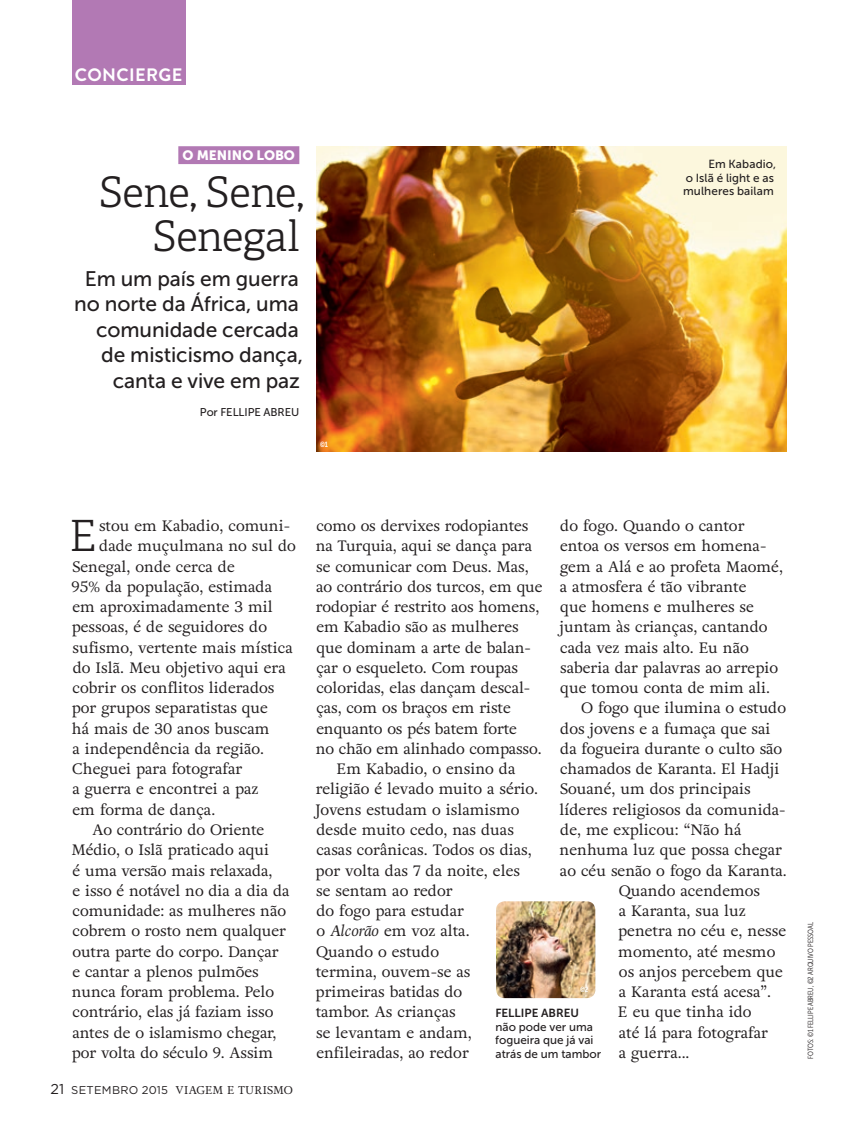
<style>
.page{position:relative;width:859px;height:1132px;background:#fff}
.page>*{position:absolute;margin:0;border:0;box-sizing:border-box;transform-origin:0 0}
.CONCIERGE_capitular{font:300 42.9px "Adelle";color:#231f20}
.CONCIERGE_título{font:300 42px/43.5px "Adelle";letter-spacing:-.015em;color:#231f20;text-align:right}
.CONCIERGE_olho{font:21px/25.5px "Museo Sans 500";letter-spacing:-.005em;color:#231f20;text-align:right}
.t1{font:700 18px "Brandon Grotesque";letter-spacing:.02em;color:#fff}
.CONCIERGE_texto{font:15px/20.2px "Adriane Text";letter-spacing:-.005em;color:#231f20}
.CONCIERGE_capitular-2{font:15px "Adriane Text";color:#231f20}
.FÓLIO__número{font:14.25px "Gotham";color:#231f20}
.CONCIERGE_CHAPEU__co{font:13.5px "Museo Sans 900";color:#fff}
.CONCIERGE__assinatur{font:11.7px/13.5px "Museo Sans 500";color:#231f20}
.CONCIERGE_LEGENDA__p{font:11.7px/13.5px "Museo Sans 500";letter-spacing:.01em;color:#231f20}
.FÓLIO__mês_e_ano{font:11.25px "Adriane Text";letter-spacing:.01em;color:#231f20}
.CONCIERGE__por{font:11.25px "Museo Sans 500";letter-spacing:-.005em;color:#231f20}
.CRÉDITO_DE_FOTOS{font:7.5px "Museo Sans Cond 300";color:#231f20}
.CONCIERGE_credito_nu{font:7.5px "Museo Sans Cond 700";color:#fff}
.s1{font-family:"Gotham"}
.s2{font-style:italic}
.s3{font-family:"Museo Sans 700"}
</style>
<div class="page">
<img style="left:316px;top:146px;width:471px;height:305px">
<img style="left:496px;top:901px;width:99px;height:96px">
<div style="left:178px;top:146px;width:121px;height:18px;background:#b279b4"></div>
<div style="left:72px;top:0;width:114px;height:85px;background:#b279b4"></div>
<p class="t1" style="left:75px;top:63px;width:109px">CONCIERGE</p>
<p class="CONCIERGE_CHAPEU__co" style="left:183px;top:147px;width:114px">O MENINO LOBO</p>
<p class="CONCIERGE_título" style="left:99px;top:171px;width:206px">Sene, Sene,<br>Senegal</p>
<p class="CONCIERGE_olho" style="left:74px;top:265px;width:230px">Em um país em guerra no norte da África, uma comunidade cercada de misticismo dança, canta e vive em paz</p>
<p class="CONCIERGE__por" style="left:200px;top:405px;width:101px">Por FELLIPE ABREU</p>
<p class="CONCIERGE_credito_nu" style="left:320px;top:439px;width:9px">©1</p>
<p class="CONCIERGE_LEGENDA__p" style="left:683px;top:158px;width:94px;text-indent:25px">Em Kabadio, o Islã é light e as mulheres bailam</p>
<p class="CONCIERGE_capitular-2" style="left:99px;top:515px;width:193px">stou em Kabadio, comuni-</p>
<p class="CONCIERGE_capitular-2" style="left:99px;top:535px;width:198px">dade muçulmana no sul do</p>
<p class="CONCIERGE_capitular-2" style="left:72px;top:555px;width:164px">Senegal, onde cerca de</p>
<p class="CONCIERGE_capitular-2" style="left:71px;top:576px;width:202px">95% da população, estimada</p>
<p class="CONCIERGE_capitular-2" style="left:73px;top:596px;width:202px">em aproximadamente 3 mil</p>
<p class="CONCIERGE_capitular-2" style="left:72px;top:616px;width:197px">pessoas, é de seguidores do</p>
<p class="CONCIERGE_capitular-2" style="left:72px;top:636px;width:222px">sufismo, vertente mais mística</p>
<p class="CONCIERGE_capitular-2" style="left:73px;top:657px;width:215px">do Islã. Meu objetivo aqui era</p>
<p class="CONCIERGE_capitular-2" style="left:73px;top:677px;width:203px">cobrir os conflitos liderados</p>
<p class="CONCIERGE_capitular-2" style="left:72px;top:697px;width:198px">por grupos separatistas que</p>
<p class="CONCIERGE_capitular-2" style="left:72px;top:717px;width:199px">há mais de 30 anos buscam</p>
<p class="CONCIERGE_capitular-2" style="left:72px;top:738px;width:193px">a independência da região.</p>
<p class="CONCIERGE_capitular-2" style="left:72px;top:758px;width:171px">Cheguei para fotografar</p>
<p class="CONCIERGE_capitular-2" style="left:72px;top:778px;width:188px">a guerra e encontrei a paz</p>
<p class="CONCIERGE_capitular-2" style="left:73px;top:798px;width:144px">em forma de dança.</p>
<p class="CONCIERGE_texto" style="left:71px;top:819px;width:220px;text-indent:21px">Ao contrário do Oriente<br>Médio, o Islã praticado aqui<br>é uma versão mais relaxada,<br>e isso é notável no dia a dia da comunidade: as mulheres não cobrem o rosto nem qualquer outra parte do corpo. Dançar<br>e cantar a plenos pulmões nunca foram problema. Pelo contrário, elas já faziam isso antes de o islamismo chegar, por volta do século 9. Assim</p>
<p class="CONCIERGE_capitular" style="left:69px;top:509px;width:29px">E</p>
<p class="FÓLIO__número" style="left:50px;top:1080px;width:15px">21</p>
<p class="FÓLIO__mês_e_ano" style="left:71px;top:1081px;width:223px"><span class="s1">SETEMBRO 2015</span> VIAGEM E TURISMO</p>
<p class="CONCIERGE_texto" style="left:559px;top:515px;width:225px">do fogo. Quando o cantor entoa os versos em homena&shy;gem a Alá e ao profeta Maomé, a atmosfera é tão vibrante<br>que homens e mulheres se juntam às crianças, cantando cada vez mais alto. Eu não saberia dar palavras ao arrepio que tomou conta de mim ali.</p>
<p class="CONCIERGE_texto" style="left:581px;top:697px;width:206px">O fogo que ilumina o estudo</p>
<p class="CONCIERGE_texto" style="left:560px;top:717px;width:212px">dos jovens e a fumaça que sai</p>
<p class="CONCIERGE_texto" style="left:560px;top:738px;width:223px">da fogueira durante o culto são</p>
<p class="CONCIERGE_texto" style="left:560px;top:758px;width:221px">chamados de Karanta. El Hadji</p>
<p class="CONCIERGE_texto" style="left:560px;top:778px;width:192px">Souané, um dos principais</p>
<p class="CONCIERGE_texto" style="left:559px;top:798px;width:228px">líderes religiosos da comunida-</p>
<p class="CONCIERGE_texto" style="left:560px;top:819px;width:183px">de, me explicou: “Não há</p>
<p class="CONCIERGE_texto" style="left:559px;top:839px;width:224px">nenhuma luz que possa chegar</p>
<p class="CONCIERGE_texto" style="left:560px;top:859px;width:228px">ao céu senão o fogo da Karanta.</p>
<p class="CONCIERGE_texto" style="left:619px;top:879px;width:143px">Quando acendemos</p>
<p class="CONCIERGE_texto" style="left:619px;top:900px;width:128px">a Karanta, sua luz</p>
<p class="CONCIERGE_texto" style="left:618px;top:920px;width:170px">penetra no céu e, nesse</p>
<p class="CONCIERGE_texto" style="left:618px;top:940px;width:159px">momento, até mesmo</p>
<p class="CONCIERGE_texto" style="left:619px;top:960px;width:165px">os anjos percebem que</p>
<p class="CONCIERGE_texto" style="left:619px;top:981px;width:154px">a Karanta está acesa”.</p>
<p class="CONCIERGE_texto" style="left:618px;top:1001px;width:135px">E eu que tinha ido</p>
<p class="CONCIERGE_texto" style="left:619px;top:1021px;width:151px">até lá para fotografar</p>
<p class="CONCIERGE_texto" style="left:619px;top:1041px;width:72px">a guerra...</p>
<p class="CONCIERGE_texto" style="left:316px;top:515px;width:228px">como os dervixes rodopiantes na Turquia, aqui se dança para se comunicar com Deus. Mas, ao contrário dos turcos, em que rodopiar é restrito aos homens, em Kabadio são as mulheres que dominam a arte de balan&shy;çar o esqueleto. Com roupas coloridas, elas dançam descal&shy;ças, com os braços em riste enquanto os pés batem forte<br>no chão em alinhado compasso.</p>
<p class="CONCIERGE_texto" style="left:315px;top:758px;width:224px;text-indent:21px">Em Kabadio, o ensino da religião é levado muito a sério.<br>Jovens estudam o islamismo desde muito cedo, nas duas casas corânicas. Todos os dias, por volta das 7 da noite, eles<br>se sentam ao redor<br>do fogo para estudar<br>o <span class="s2">Alcorão</span> em voz alta.<br>Quando o estudo<br>termina, ouvem-se as primeiras batidas do<br>tambor. As crianças<br>se levantam e andam, enfileiradas, ao redor</p>
<p class="CONCIERGE_credito_nu" style="left:580px;top:984px;width:10px">©2</p>
<p class="CONCIERGE__assinatur" style="left:495px;top:1006px;width:107px"><span class="s3">FELLIPE ABREU </span>não pode ver uma fogueira que já vai atrás de um tambor</p>
<p class="CRÉDITO_DE_FOTOS" style="left:807px;top:1058px;width:138px;rotate:-90deg">FOTOS: ©1 FELLIPE ABREU, ©2 ARQUIVO PESSOAL</p>
</div>
